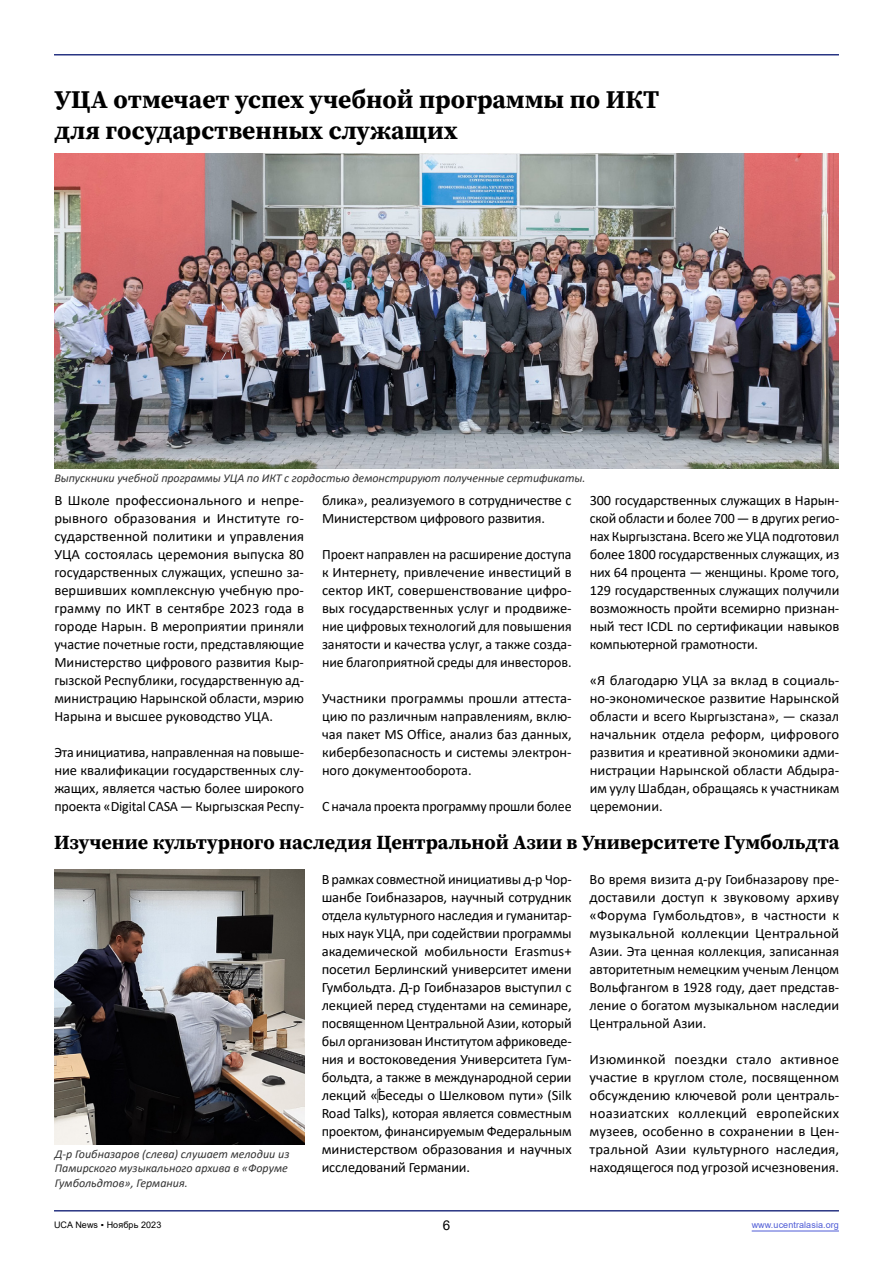
<style>
.page{position:relative;width:893px;height:1263px;background:#fff}
.page>*{position:absolute;margin:0;border:0;box-sizing:border-box;transform-origin:0 0}
.t1{font:25.5px/30.6px "Source Serif Variable";color:#000}
.t2{font:20.1px "Source Serif Variable";color:#000}
.t3{font:14.25px/18px "Calibri";letter-spacing:-.005em;color:#000;text-align:justify}
.t4{font:13.5px "Arial";color:#000}
.t5{font:italic 12px/14.4px "Calibri";letter-spacing:-.005em;color:#333}
.t6{font:9px "Arial";letter-spacing:.01em;color:#4f5cd6}
.t7{font:9px "Arial";letter-spacing:.01em;color:#000}
</style>
<div class="page">
<hr style="left:54px;top:1210px;width:785px;height:1px;background:#283583">
<hr style="left:54px;top:54px;width:785px;height:2px;background:#283583">
<img style="left:55px;top:153px;width:784px;height:316px">
<img style="left:54px;top:870px;width:250px;height:274px">
<hr style="left:752px;top:1230px;width:87px;height:1px;background:#4f5cd6">
<h1 class="t1" style="left:54px;top:84px;width:606px">УЦА отмечает успех учебной программы по ИКТ для государственных служащих</h1>
<p class="t5" style="left:54px;top:470px;width:533px">Выпускники учебной программы УЦА по ИКТ с гордостью демонстрируют полученные сертификаты.</p>
<p class="t3" style="left:54px;top:491px;width:251px">В Школе профессионального и непре&shy;рывного образования и Институте го&shy;сударственной политики и управления УЦА состоялась церемония выпуска 80 государственных служащих, успешно за&shy;вершивших комплексную учебную про&shy;грамму по ИКТ в сентябре 2023 года в городе Нарын. В мероприятии приняли участие почетные гости, представляющие Министерство цифрового развития Кыр&shy;гызской Республики, государственную ад&shy;министрацию Нарынской области, мэрию Нарына и высшее руководство УЦА.</p>
<p class="t3" style="left:54px;top:743px;width:251px">Эта инициатива, направленная на повыше&shy;ние квалификации государственных слу&shy;жащих, является частью более широкого проекта «Digital CASA — Кыргызская Респу-</p>
<p class="t3" style="left:322px;top:491px;width:251px">блика», реализуемого в сотрудничестве с<br>Министерством цифрового развития.</p>
<p class="t3" style="left:322px;top:545px;width:251px">Проект направлен на расширение доступа к Интернету, привлечение инвестиций в сектор ИКТ, совершенствование цифро&shy;вых государственных услуг и продвиже&shy;ние цифровых технологий для повышения занятости и качества услуг, а также созда&shy;ние благоприятной среды для инвесторов.</p>
<p class="t3" style="left:322px;top:689px;width:251px">Участники программы прошли аттеста&shy;цию по различным направлениям, вклю&shy;чая пакет MS Office, анализ баз данных, кибербезопасность и системы электрон&shy;ного документооборота.</p>
<p class="t3" style="left:322px;top:797px;width:251px">С начала проекта программу прошли более</p>
<p class="t3" style="left:590px;top:491px;width:251px">300 государственных служащих в Нарын&shy;ской области и более 700 — в других регио&shy;нах Кыргызстана. Всего же УЦА подготовил более 1800 государственных служащих, из них 64 процента — женщины. Кроме того, 129 государственных служащих получили возможность пройти всемирно признан&shy;ный тест ICDL по сертификации навыков компьютерной грамотности.</p>
<p class="t3" style="left:590px;top:671px;width:251px">«Я благодарю УЦА за вклад в социаль&shy;но-экономическое развитие Нарынской области и всего Кыргызстана», — сказал начальник отдела реформ, цифрового развития и креативной экономики адми&shy;нистрации Нарынской области Абдыра&shy;им уулу Шабдан, обращаясь к участникам церемонии.</p>
<h2 class="t2" style="left:54px;top:828px;width:787px">Изучение культурного наследия Центральной Азии в Университете Гумбольдта</h2>
<p class="t3" style="left:590px;top:869px;width:251px">Во время визита д-ру Гоибназарову пре&shy;доставили доступ к звуковому архиву «Форума Гумбольдтов», в частности к музыкальной коллекции Центральной Азии. Эта ценная коллекция, записанная авторитетным немецким ученым Ленцом Вольфгангом в 1928 году, дает представ&shy;ление о богатом музыкальном наследии Центральной Азии.</p>
<p class="t3" style="left:590px;top:1050px;width:251px">Изюминкой поездки стало активное участие в круглом столе, посвященном обсуждению ключевой роли централь&shy;ноазиатских коллекций европейских музеев, особенно в сохранении в Цен&shy;тральной Азии культурного наследия, находящегося под угрозой исчезновения.</p>
<p class="t3" style="left:322px;top:869px;width:252px">В рамках совместной инициативы д-р Чор&shy;шанбе Гоибназаров, научный сотрудник отдела культурного наследия и гуманитар&shy;ных наук УЦА, при содействии программы академической мобильности Erasmus+ посетил Берлинский университет имени Гумбольдта. Д-р Гоибназаров выступил с лекцией перед студентами на семинаре, посвященном Центральной Азии, который был организован Институтом африковеде&shy;ния и востоковедения Университета Гум&shy;больдта, а также в международной серии лекций «Беседы о Шелковом пути» (Silk Road Talks), которая является совместным проектом, финансируемым Федеральным министерством образования и научных исследований Германии.</p>
<p class="t5" style="left:55px;top:1146px;width:236px">Д-р Гоибназаров (слева) слушает мелодии из<br>Памирского музыкального архива в «Форуме<br>Гумбольдтов», Германия.</p>
<p class="t7" style="left:54px;top:1218px;width:109px">UCA News ▪ Ноябрь 2023</p>
<p class="t4" style="left:443px;top:1215px;width:9px">6</p>
<p class="t6" style="left:752px;top:1218px;width:89px">www.ucentralasia.org</p>
</div>
